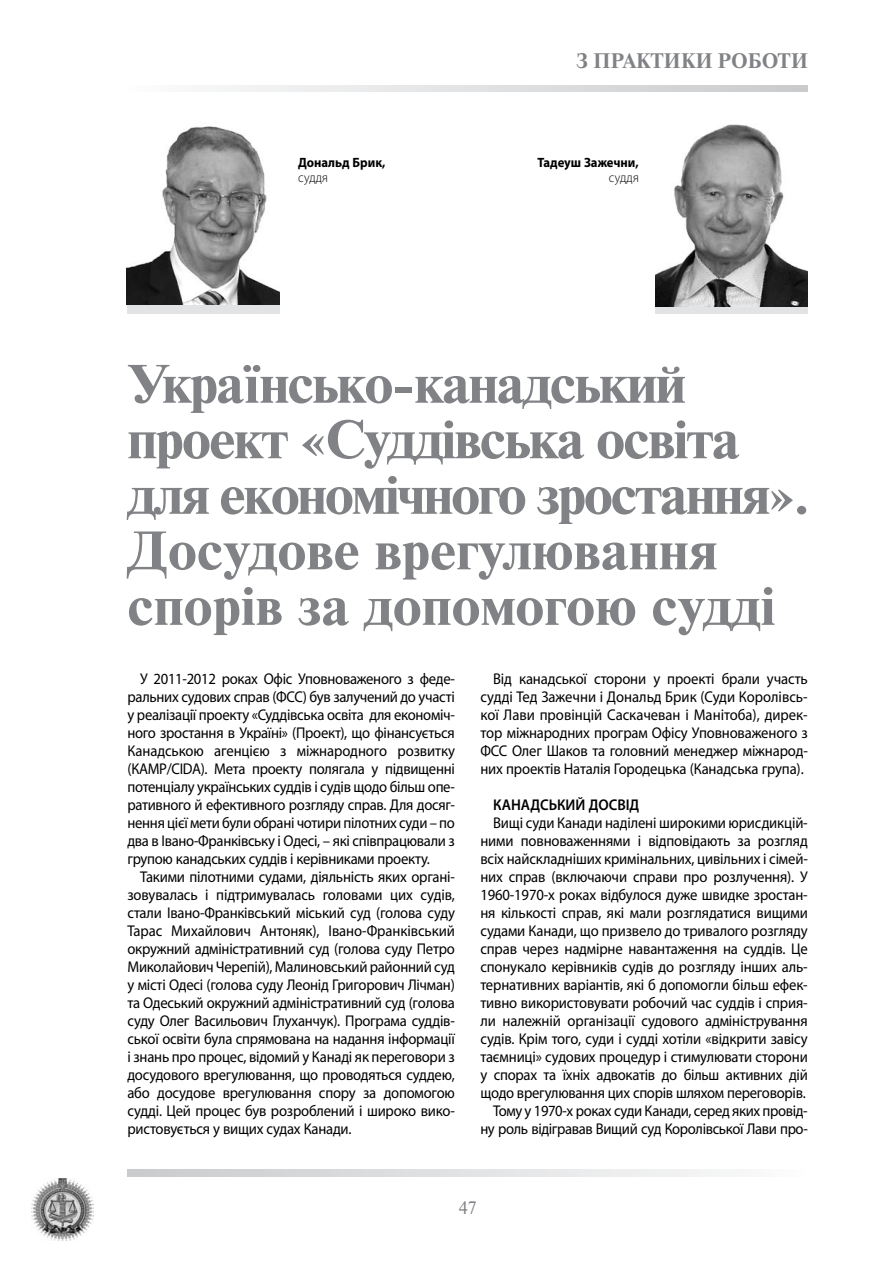
<style>
.page{position:relative;width:893px;height:1276px;background:#fff}
.page>*{position:absolute;margin:0;border:0;box-sizing:border-box;transform-origin:0 0}
.t1{font:700 54px/55.5px "Newton C";letter-spacing:-.03em;color:#808285;scale:1.07 1}
.t2{font:700 21px "Newton C";color:#808285}
.t3{font:18px "Newton C";color:#808285}
.t4{font:15.6px/18px "Myriad Pro";letter-spacing:-.01em;color:#000;text-align:justify;scale:.94 1}
.t5{font:600 15.6px "Myriad Pro";color:#000;scale:.94 1}
.t6{font:700 13.5px "Myriad Pro";color:#000;scale:.94 1}
.t7{font:300 13.5px "Myriad Pro";letter-spacing:.015em;color:#000;scale:.94 1}
</style>
<div class="page">
<svg style="left:216px;top:85px;width:592px;height:6px;background:#dedfe0"></svg>
<svg style="left:128px;top:1169px;width:593px;height:7px;background:#dedfe0"></svg>
<img style="left:32px;top:1178px;width:61px;height:62px">
<img style="left:127px;top:126px;width:152px;height:179px">
<div style="left:656px;top:305px;width:152px;height:8px;background:#e2e3e4"></div>
<div style="left:127px;top:305px;width:153px;height:8px;background:#e2e3e4"></div>
<img style="left:655px;top:124px;width:153px;height:182px">
<p class="t6" style="left:298px;top:153px;width:94px">Дональд Брик,</p>
<p class="t7" style="left:298px;top:169px;width:33px">суддя</p>
<h2 class="t2" style="left:576px;top:49px;width:233px">З практики роботи</h2>
<p class="t6" style="left:537px;top:154px;width:109px">Тадеуш Зажечни,</p>
<p class="t7" style="left:609px;top:169px;width:33px">суддя</p>
<h1 class="t1" style="left:127px;top:356px;width:639px">Українсько-канадський проект «Суддівська освіта для економічного зростання».<br>Досудове врегулювання спорів за допомогою судді</h1>
<p class="t4" style="left:127px;top:670px;width:350px;text-indent:13px">У 2011-2012 роках Офіс Уповноваженого з феде&shy;ральних судових справ (ФСС) був залучений до участі у реалізації проекту «Суддівська освіта для економіч&shy;ного зростання в Україні» (Проект), що фінансується Канадською агенцією з міжнародного розвитку (КАМР/CIDA). Мета проекту полягала у підвищенні потенціалу українських суддів і судів щодо більш опе&shy;ративного й ефективного розгляду справ. Для досяг&shy;нення цієї мети були обрані чотири пілотних суди – по два в Івано-Франківську і Одесі, – які співпрацювали з групою канадських суддів і керівниками проекту.</p>
<p class="t4" style="left:127px;top:868px;width:350px;text-indent:13px">Такими пілотними судами, діяльність яких органі&shy;зовувалась і підтримувалась головами цих судів, стали Івано-Франківський міський суд (голова суду Тарас Михайлович Антоняк), Івано-Франківський окружний адміністративний суд (голова суду Петро Миколайович Черепій), Малиновський районний суд у місті Одесі (голова суду Леонід Григорович Лічман) та Одеський окружний адміністративний суд (голова суду Олег Васильович Глуханчук). Програма суддів&shy;ської освіти була спрямована на надання інформації і знань про процес, відомий у Канаді як переговори з досудового врегулювання, що проводяться суддею, або досудове врегулювання спору за допомогою судді. Цей процес був розроблений і широко вико&shy;ристовується у вищих судах Канади.</p>
<p class="t4" style="left:480px;top:670px;width:350px;text-indent:13px">Від канадської сторони у проекті брали участь судді Тед Зажечни і Дональд Брик (Суди Королівсь&shy;кої Лави провінцій Саскачеван і Манітоба), дирек&shy;тор міжнародних програм Офісу Уповноваженого з ФСС Олег Шаков та головний менеджер міжнарод&shy;них проектів Наталія Городецька (Канадська група).</p>
<p class="t5" style="left:493px;top:795px;width:11px">КАНАД</p>
<p class="t5" style="left:540px;top:795px;width:20px">СЬКИЙ</p>
<p class="t5" style="left:589px;top:795px;width:39px">ДОСВІД</p>
<p class="t4" style="left:480px;top:814px;width:350px;text-align:right">Вищі суди Канади наділені широкими юрисдикцій&shy;ними повноваженнями і відповідають за розгляд всіх найскладніших кримінальних, цивільних і сімей&shy;них справ (включаючи справи про розлучення). У 1960-1970-х роках відбулося дуже швидке зростан&shy;ня кількості справ, які мали розглядатися вищими судами Канади, що призвело до тривалого розгляду справ через надмірне навантаження на суддів. Це спонукало керівників судів до розгляду інших аль&shy;тернативних варіантів, які б допомогли більш ефек&shy;тивно використовувати робочий час суддів і сприя&shy;ли належній організації судового адміністрування судів. Крім того, суди і судді хотіли «відкрити завісу таємниці» судових процедур і стимулювати сторони у спорах та їхніх адвокатів до більш активних дій щодо врегулювання цих спорів шляхом переговорів.<br>Тому у 1970-х роках суди Канади, серед яких провід&shy;ну роль відігравав Вищий суд Королівської Лави про-</p>
<p class="t3" style="left:459px;top:1197px;width:20px">47</p>
</div>
